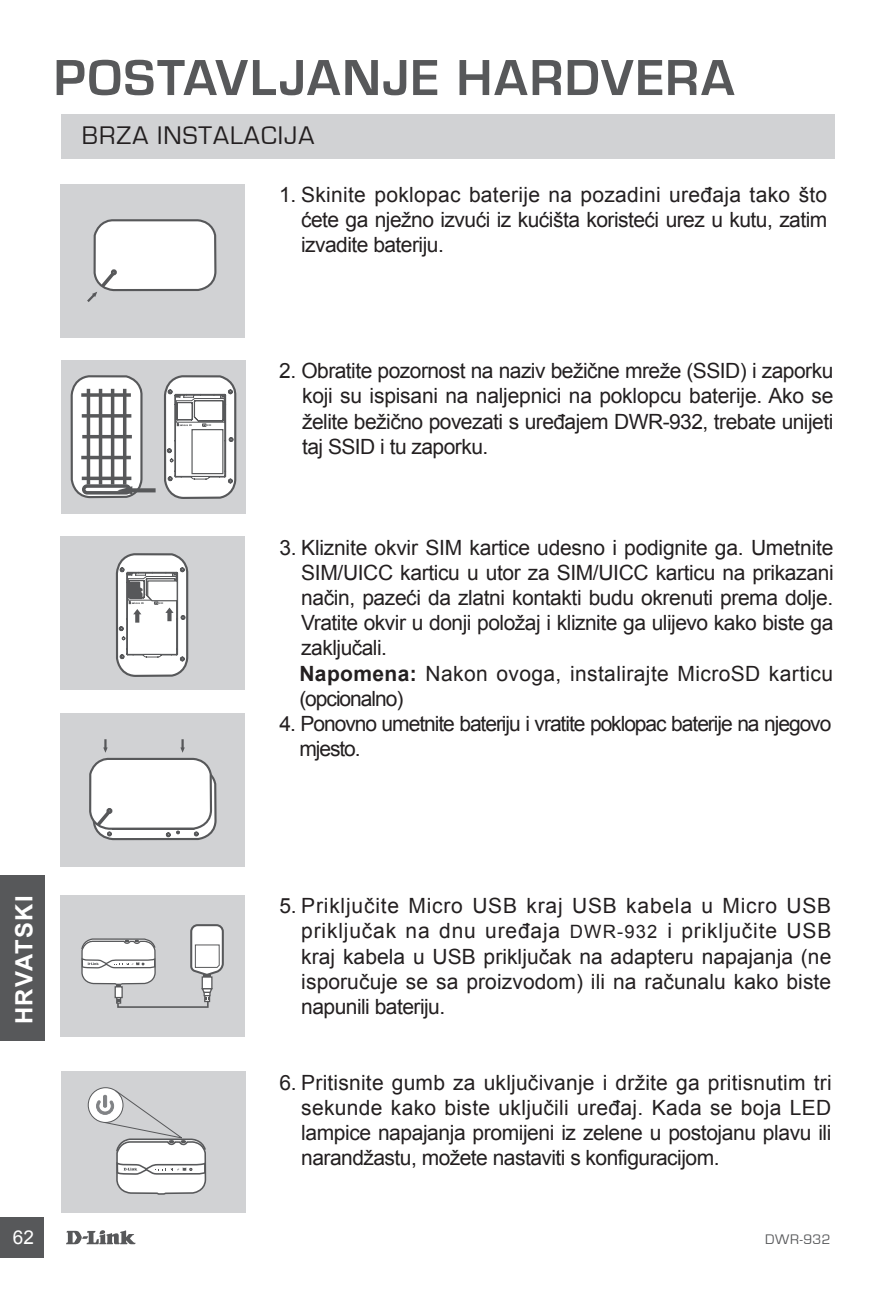
<style>
.page{position:relative;width:893px;height:1290px;background:#fff}
.page>*{position:absolute;margin:0;border:0;box-sizing:border-box;transform-origin:0 0}
.Heading{font:700 52.5px "Eurostile";letter-spacing:.035em;color:#57585a}
.Subheading{font:26.25px "Eurostile";letter-spacing:.04em;color:#231f20}
.t1{font:700 23.8px "Arial";letter-spacing:.06em;color:#fff}
.Installation_Steps{font:21px/25.2px "Arial";letter-spacing:-.025em;color:#231f20;text-align:justify}
.Installation_Steps-2{font:21px/25.2px "Arial";letter-spacing:-.05em;color:#231f20}
.Installation_Steps-3{font:21px/25.2px "Arial";letter-spacing:.02em;color:#231f20}
.t2{font:18.9px "Arial";color:#fff}
.t3{font:14.35px "Eurostile";letter-spacing:.035em;color:#57585a}
.s1{font-weight:700}
.s2{font-size:18.2px}
</style>
<div class="page">
<svg style="left:66px;top:1230px;width:70px;height:14px"></svg>
<div style="left:0;top:1217px;width:44px;height:41px;background:#57585a"></div>
<div style="left:0;top:875px;width:45px;height:166px;background:#57585a"></div>
<div style="left:61px;top:114px;width:774px;height:44px;background:#d1d2d4"></div>
<div style="left:61px;top:536px;width:184px;height:154px;background:#d1d2d4"></div>
<div style="left:60px;top:895px;width:185px;height:142px;background:#d1d2d4"></div>
<svg style="left:81px;top:924px;width:143px;height:84px"></svg>
<div style="left:61px;top:1071px;width:185px;height:142px;background:#d1d2d4"></div>
<svg style="left:88px;top:1087px;width:119px;height:108px"></svg>
<div style="left:61px;top:184px;width:184px;height:154px;background:#d1d2d4"></div>
<svg style="left:87px;top:158px;width:131px;height:144px"></svg>
<div style="left:61px;top:713px;width:184px;height:153px;background:#d1d2d4"></div>
<svg style="left:88px;top:215px;width:125px;height:601px"></svg>
<svg style="left:90px;top:739px;width:127px;height:102px"></svg>
<div style="left:61px;top:360px;width:185px;height:154px;background:#d1d2d4"></div>
<svg style="left:164px;top:375px;width:73px;height:124px;background:#d3d4d4"></svg>
<div style="left:191px;top:429px;width:32px;height:45px;background:#fff;border:1px solid #57585a"></div>
<svg style="left:70px;top:375px;width:86px;height:124px"></svg>
<p class="Heading" style="left:54px;top:49px;width:682px">POSTAVLJANJE HARDVERA</p>
<p class="Subheading" style="left:82px;top:121px;width:234px">BRZA INSTALACIJA</p>
<p class="Installation_Steps" style="left:301px;top:182px;width:528px;text-indent:-22px">1. Skinite poklopac baterije na pozadini uređaja tako što ćete ga nježno izvući iz kućišta koristeći urez u kutu, zatim izvadite bateriju.</p>
<p class="Installation_Steps" style="left:302px;top:358px;width:533px;text-indent:-23px">2. Obratite pozornost na naziv bežične mreže (SSID) i zaporku koji su ispisani na naljepnici na poklopcu baterije. Ako se želite bežično povezati s uređajem DWR-932, trebate unijeti taj SSID i tu zaporku.</p>
<p class="t1" style="left:8px;top:1024px;width:131px;rotate:-90deg">HRVATSKI</p>
<p class="Installation_Steps" style="left:301px;top:535px;width:534px;text-indent:-22px">3. Kliznite okvir SIM kartice udesno i podignite ga. Umetnite SIM/UICC karticu u utor za SIM/UICC karticu na prikazani način, pazeći da zlatni kontakti budu okrenuti prema dolje.<br>Vratite okvir u donji položaj i kliznite ga ulijevo kako biste ga zaključali.</p>
<p class="Installation_Steps-3" style="left:299px;top:661px;width:535px"><span class="s1">Napomena:</span> Nakon ovoga, instalirajte MicroSD karticu (opcionalno)</p>
<p class="Installation_Steps-2" style="left:299px;top:711px;width:534px;text-indent:-20px">4. Ponovno umetnite bateriju i vratite poklopac baterije na njegovo mjesto.</p>
<p class="Installation_Steps" style="left:301px;top:893px;width:532px;text-indent:-22px">5. Priključite Micro USB kraj USB kabela u Micro USB priključak na dnu uređaja <span class="s2">DWR-932</span> i priključite USB kraj kabela u USB priključak na adapteru napajanja (ne isporučuje se sa proizvodom) ili na računalu kako biste napunili bateriju.</p>
<p class="Installation_Steps" style="left:301px;top:1070px;width:532px;text-indent:-22px">6. Pritisnite gumb za uključivanje i držite ga pritisnutim tri sekunde kako biste uključili uređaj. Kada se boja LED lampice napajanja promijeni iz zelene u postojanu plavu ili narandžastu, možete nastaviti s konfiguracijom.</p>
<p class="t2" style="left:13px;top:1225px;width:23px">62</p>
<p class="t3" style="left:765px;top:1231px;width:67px">DWR-932</p>
</div>
